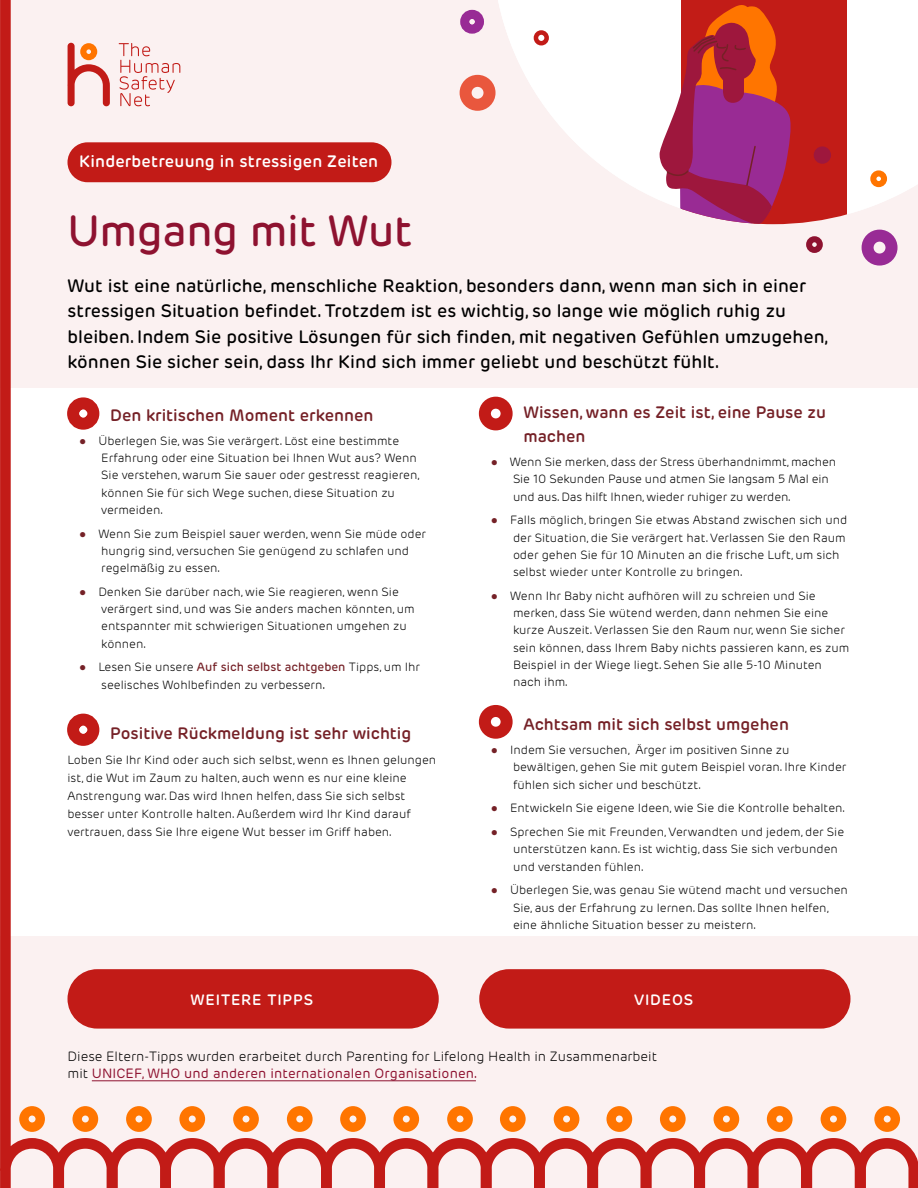
<style>
.page{position:relative;width:918px;height:1188px;background:#fff}
.page>*{position:absolute;margin:0;border:0;box-sizing:border-box;transform-origin:0 0}
.title_small{font:500 43.5px "Rubrik New";letter-spacing:-.01em;color:#8e1230}
.intro_body{font:500 18px/25.5px "Rubrik New";color:#000}
.heading_1_condensed{font:600 16.5px/23.9px "Rubrik New";color:#752127}
.pretitle{font:600 16.5px "Rubrik New";letter-spacing:.01em;color:#fff}
.button{font:600 15px "Rubrik New";letter-spacing:.055em;color:#fff}
.bottom_text{font:300 13.5px/16.5px "Rubrik New";color:#000}
.body_small{font:300 12px/17.2px "Rubrik New";color:#000}
.s1{font-family:"Arial";font-weight:400;color:#752127}
.s2{font-weight:500;color:#752127}
.s3{font-size:13.5px}
.s4{font-weight:400;color:#8e1230}
</style>
<div class="page">
<div style="left:0;top:0;width:918px;height:387px;background:#fbf1f1"></div>
<div style="left:0;top:937px;width:918px;height:251px;background:#fbf1f1"></div>
<svg style="left:846px;top:0;width:72px;height:215px;fill:#fff"></svg>
<svg style="left:498px;top:0;width:183px;height:200px;fill:#fff"></svg>
<div style="left:681px;top:0;width:165px;height:224px;background:#c21c17"></div>
<div style="left:814px;top:146px;width:17px;height:18px;background:#9e173d;border-radius:50%"></div>
<svg style="left:659px;top:3px;width:134px;height:221px"></svg>
<div style="left:67px;top:142px;width:324px;height:40px;background:#c21b17;border-radius:20px"></div>
<svg style="left:67px;top:43px;width:43px;height:63px"></svg>
<svg style="left:119px;top:43px;width:61px;height:63px"></svg>
<div style="left:67px;top:397px;width:32px;height:33px;border:12px solid #c21b17;border-radius:50%"></div>
<div style="left:67px;top:714px;width:32px;height:32px;border:12px solid #c21b17;border-radius:50%"></div>
<div style="left:479px;top:705px;width:34px;height:34px;border:12px solid #c21b17;border-radius:50%"></div>
<div style="left:479px;top:397px;width:34px;height:33px;border:12px solid #c21b17;border-radius:50%"></div>
<div style="left:862px;top:230px;width:36px;height:36px;border:12px solid #982b95;border-radius:50%"></div>
<div style="left:460px;top:75px;width:36px;height:36px;border:12px solid #e9573d;border-radius:50%"></div>
<div style="left:460px;top:10px;width:24px;height:24px;border:9px solid #982b95;border-radius:50%"></div>
<div style="left:806px;top:236px;width:17px;height:17px;border:6px solid #8e1230;border-radius:50%"></div>
<div style="left:870px;top:170px;width:17px;height:17px;border:6px solid #ff7500;border-radius:50%"></div>
<div style="left:534px;top:30px;width:15px;height:15px;border:4px solid #c21b17;border-radius:50%"></div>
<hr style="left:92px;top:1080px;width:384px;height:1px;background:#8e1230">
<svg style="left:72px;top:1106px;width:26px;height:26px"></svg>
<svg style="left:0;top:0;width:64px;height:1188px"></svg>
<svg style="left:126px;top:1106px;width:26px;height:26px"></svg>
<svg style="left:179px;top:1106px;width:26px;height:26px"></svg>
<svg style="left:233px;top:1106px;width:26px;height:26px"></svg>
<svg style="left:287px;top:1106px;width:26px;height:26px"></svg>
<svg style="left:340px;top:1106px;width:26px;height:26px"></svg>
<svg style="left:393px;top:1106px;width:26px;height:26px"></svg>
<svg style="left:447px;top:1106px;width:26px;height:26px"></svg>
<svg style="left:554px;top:1106px;width:25px;height:26px"></svg>
<svg style="left:500px;top:1106px;width:26px;height:26px"></svg>
<svg style="left:606px;top:1106px;width:26px;height:26px"></svg>
<svg style="left:660px;top:1106px;width:26px;height:26px"></svg>
<svg style="left:714px;top:1106px;width:25px;height:26px"></svg>
<svg style="left:767px;top:1106px;width:26px;height:26px"></svg>
<svg style="left:821px;top:1106px;width:25px;height:26px"></svg>
<svg style="left:874px;top:1106px;width:26px;height:26px"></svg>
<svg style="left:53px;top:1138px;width:865px;height:50px"></svg>
<div style="left:68px;top:969px;width:371px;height:60px;background:#c21b17;border-radius:30px"></div>
<div style="left:479px;top:969px;width:371px;height:60px;background:#c21b17;border-radius:30px"></div>
<p class="pretitle" style="left:79px;top:151px;width:301px">Kinderbetreuung in stressigen Zeiten</p>
<p class="title_small" style="left:68px;top:204px;width:346px">Umgang mit Wut</p>
<p class="intro_body" style="left:68px;top:273px;width:763px">Wut ist eine natürliche, menschliche Reaktion, besonders dann, wenn man sich in einer stressigen Situation befindet. Trotzdem ist es wichtig, so lange wie möglich ruhig zu bleiben. Indem Sie positive Lösungen für sich finden, mit negativen Gefühlen umzugehen, können Sie sicher sein, dass Ihr Kind sich immer geliebt und beschützt fühlt.</p>
<p class="heading_1_condensed" style="left:110px;top:403px;width:265px">Den kritischen Moment erkennen</p>
<p class="body_small" style="left:101px;top:432px;width:320px;text-indent:-22px"><span class="s1">●</span> Überlegen Sie, was Sie verärgert. Löst eine bestimmte Erfahrung oder eine Situation bei Ihnen Wut aus? Wenn Sie verstehen, warum Sie sauer oder gestresst reagieren, können Sie für sich Wege suchen, diese Situation zu vermeiden.</p>
<p class="body_small" style="left:101px;top:525px;width:326px;text-indent:-22px"><span class="s1">●</span> Wenn Sie zum Beispiel sauer werden, wenn Sie müde oder hungrig sind, versuchen Sie genügend zu schlafen und regelmäßig zu essen.</p>
<p class="body_small" style="left:101px;top:583px;width:315px;text-indent:-22px"><span class="s1">●</span> Denken Sie darüber nach, wie Sie reagieren, wenn Sie verärgert sind, und was Sie anders machen könnten, um entspannter mit schwierigen Situationen umgehen zu können.</p>
<p class="body_small" style="left:101px;top:659px;width:320px;text-indent:-22px"><span class="s1">●</span> Lesen Sie unsere <span class="s2">Auf sich selbst achtgeben</span> Tipps, um Ihr seelisches Wohlbefinden zu verbessern<span class="s3">.</span></p>
<p class="heading_1_condensed" style="left:110px;top:722px;width:303px">Positive Rückmeldung ist sehr wichtig</p>
<p class="body_small" style="left:68px;top:751px;width:370px;line-height:18px">Loben Sie Ihr Kind oder auch sich selbst, wenn es Ihnen gelungen ist, die Wut im Zaum zu halten, auch wenn es nur eine kleine Anstrengung war. Das wird Ihnen helfen, dass Sie sich selbst besser unter Kontrolle halten. Außerdem wird Ihr Kind darauf vertrauen, dass Sie Ihre eigene Wut besser im Griff haben.</p>
<p class="heading_1_condensed" style="left:523px;top:401px;width:304px">Wissen, wann es Zeit ist, eine Pause zu machen</p>
<p class="body_small" style="left:513px;top:454px;width:325px;text-indent:-22px"><span class="s1">●</span> Wenn Sie merken, dass der Stress überhandnimmt, machen<br>Sie 10 Sekunden Pause und atmen Sie langsam 5 Mal ein und aus. Das hilft Ihnen, wieder ruhiger zu werden.</p>
<p class="body_small" style="left:513px;top:512px;width:336px;text-indent:-22px"><span class="s1">●</span> Falls möglich, bringen Sie etwas Abstand zwischen sich und der Situation, die Sie verärgert hat. Verlassen Sie den Raum oder gehen Sie für 10 Minuten an die frische Luft, um sich selbst wieder unter Kontrolle zu bringen.</p>
<p class="body_small" style="left:513px;top:587px;width:338px;text-indent:-22px"><span class="s1">●</span> Wenn Ihr Baby nicht aufhören will zu schreien und Sie merken, dass Sie wütend werden, dann nehmen Sie eine kurze Auszeit. Verlassen Sie den Raum nur, wenn Sie sicher sein können, dass Ihrem Baby nichts passieren kann, es zum Beispiel in der Wiege liegt. Sehen Sie alle 5-10 Minuten nach ihm.</p>
<p class="heading_1_condensed" style="left:523px;top:713px;width:267px">Achtsam mit sich selbst umgehen</p>
<p class="body_small" style="left:513px;top:742px;width:335px;text-indent:-22px"><span class="s1">●</span> Indem Sie versuchen, Ärger im positiven Sinne zu bewältigen, gehen Sie mit gutem Beispiel voran. Ihre Kinder fühlen sich sicher und beschützt.</p>
<p class="body_small" style="left:491px;top:800px;width:356px"><span class="s1">●</span> Entwickeln Sie eigene Ideen, wie Sie die Kontrolle behalten.</p>
<p class="body_small" style="left:513px;top:824px;width:333px;text-indent:-22px"><span class="s1">●</span> Sprechen Sie mit Freunden, Verwandten und jedem, der Sie unterstützen kann. Es ist wichtig, dass Sie sich verbunden und verstanden fühlen.</p>
<p class="body_small" style="left:513px;top:882px;width:337px;text-indent:-22px"><span class="s1">●</span> Überlegen Sie, was genau Sie wütend macht und versuchen<br>Sie, aus der Erfahrung zu lernen. Das sollte Ihnen helfen, eine ähnliche Situation besser zu meistern.</p>
<p class="button" style="left:191px;top:990px;width:124px">WEITERE TIPPS</p>
<p class="button" style="left:634px;top:990px;width:61px">VIDEOS</p>
<p class="bottom_text" style="left:68px;top:1049px;width:591px">Diese Eltern-Tipps wurden erarbeitet durch Parenting for Lifelong Health in Zusammenarbeit mit <span class="s4">UNICEF, WHO und anderen internationalen Organisationen.</span></p>
</div>
